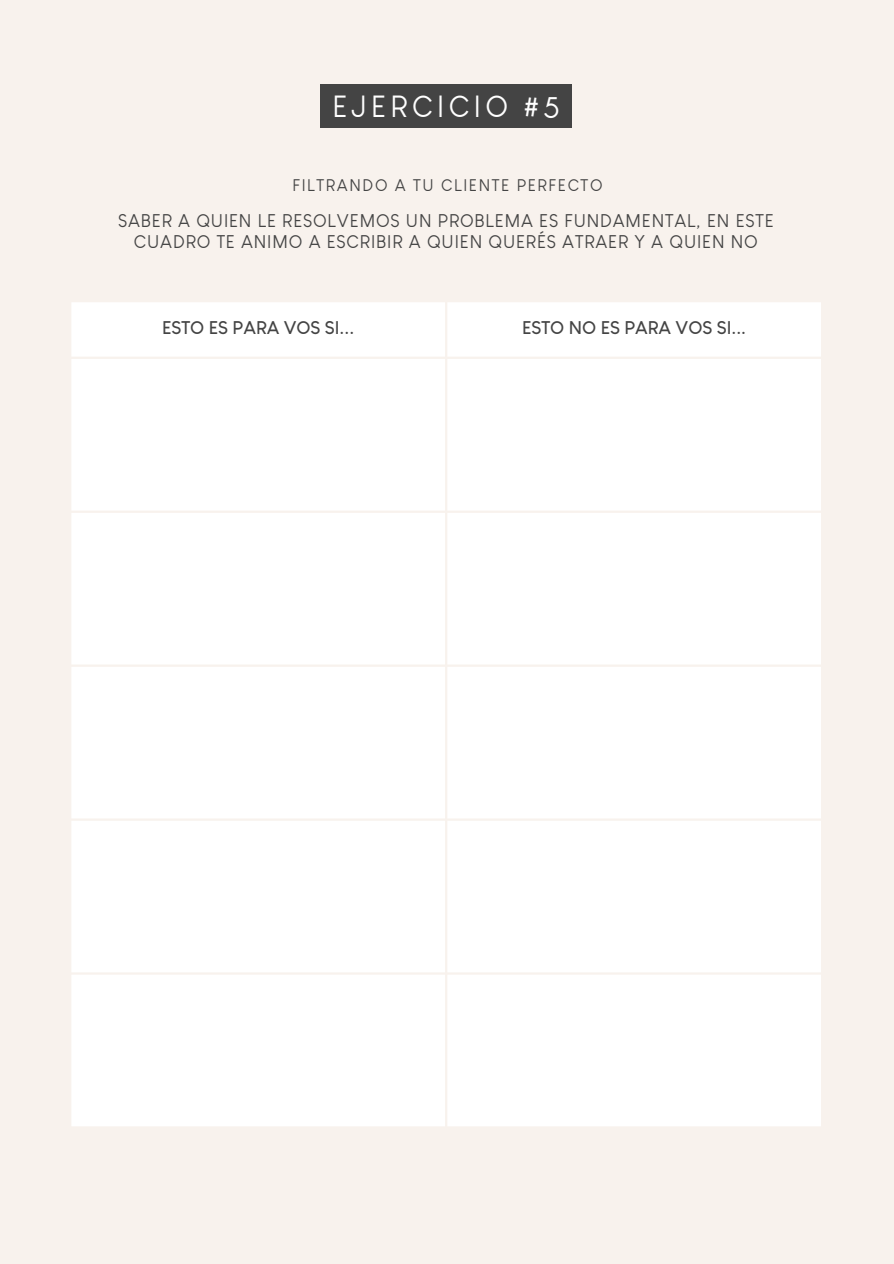
<style>
.page{position:relative;width:894px;height:1264px;background:#fff}
.page>*{position:absolute;margin:0;border:0;box-sizing:border-box;transform-origin:0 0}
.t1{font:30px "Louis George Cafe";letter-spacing:.15em;color:#fff}
.t2{font:18px/21.3px "Louis George Cafe";letter-spacing:.05em;color:#444;text-align:center}
.t3{font:700 18px "Louis George Cafe";color:#444}
.t4{font:16.5px "Louis George Cafe";letter-spacing:.1em;color:#444}
</style>
<div class="page">
<div style="left:0;top:0;width:893px;height:1263px;background:#f8f2ed"></div>
<div style="left:71px;top:302px;width:749px;height:824px;background:#fff"></div>
<div style="left:320px;top:85px;width:251px;height:43px;background:#444"></div>
<h1 class="t1" style="left:332px;top:88px;width:229px">EJERCICIO #5</h1>
<p class="t4" style="left:292px;top:175px;width:311px">FILTRANDO A TU CLIENTE PERFECTO</p>
<p class="t2" style="left:118px;top:210px;width:657px">SABER A QUIEN LE RESOLVEMOS UN PROBLEMA ES FUNDAMENTAL, EN ESTE<br>CUADRO TE ANIMO A ESCRIBIR A QUIEN QUERÉS ATRAER Y A QUIEN NO</p>
<p class="t3" style="left:162px;top:316px;width:193px">ESTO ES PARA VOS SI...</p>
<p class="t3" style="left:522px;top:316px;width:225px">ESTO NO ES PARA VOS SI...</p>
</div>
